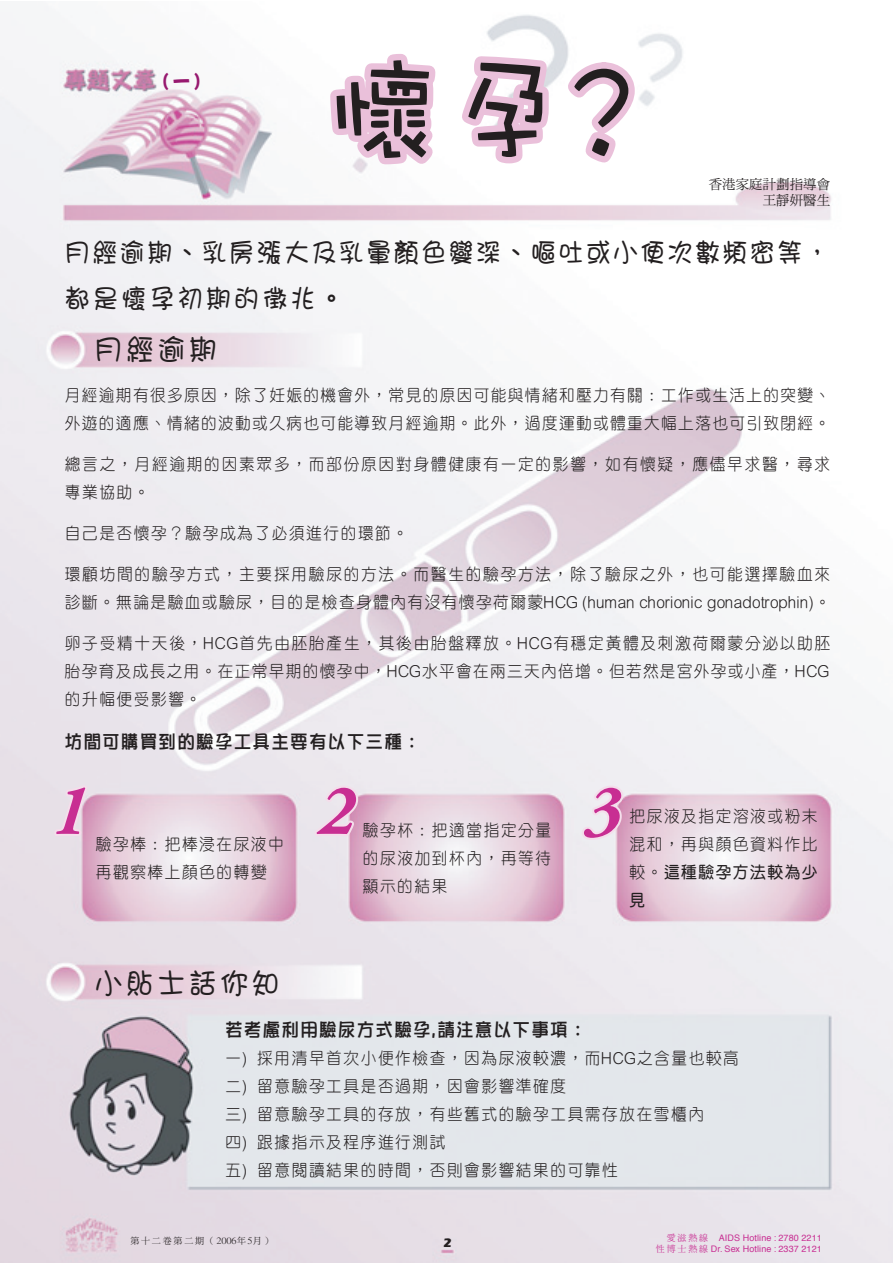
<style>
.page{position:relative;width:893px;height:1263px;background:#fff}
.page>*{position:absolute;margin:0;border:0;box-sizing:border-box;transform-origin:0 0}
.t1{font:118.95px "DF Wa Wa Md HK BF";color:#231f20;scale:.95 1}
.t2{font:italic 700 72px "Adobe Garamond";color:#c82e92;scale:.95 1}
.t3{font:30px "DF Girl SB HK BF";letter-spacing:.1em;color:#231f20;scale:.95 1}
.t4{font:27px/45.9px "DF Girl SB HK BF";letter-spacing:.07em;color:#231f20;scale:.95 1}
.t5{font:18.15px "DF Hai Bao W12 UB HK BF";color:#97196f}
.t6{font:18px "DFPOP1 Bd HK BF";letter-spacing:.1em;color:#231f20;scale:.95 1}
.t7{font:16.5px/28px "DF Yuan Lt HK BF";letter-spacing:.1em;color:#231f20;scale:.95 1}
.t8{font:16.5px/28px "DF Yuan Bd HK BF";letter-spacing:.1em;color:#231f20;scale:.95 1}
.t9{font:13.5px/16.2px "DF Ming Md HK BF";color:#231f20;text-align:right}
.t10{font:700 12.75px "Itc Eras";color:#231f20}
.t11{font:9px/11.7px "Helvetica";letter-spacing:.015em;color:#c82e92;text-align:right}
.t12{font:9px "DF Ming Md HK BF";letter-spacing:.2em;color:#231f20}
.s1{font-family:"DF Yuan Lt HK BF"}
.s2{font-family:"DF Ming Md HK BF"}
</style>
<div class="page">
<img style="left:0;top:6px;width:893px;height:1257px">
<svg style="left:323px;top:47px;width:119px;height:390px"></svg>
<svg style="left:453px;top:50px;width:191px;height:120px"></svg>
<svg style="left:52px;top:783px;width:37px;height:55px;background:#e9d5e2"></svg>
<svg style="left:313px;top:783px;width:47px;height:55px;background:#ecd9e6"></svg>
<svg style="left:580px;top:783px;width:45px;height:59px;background:#eddee8"></svg>
<p class="t5" style="left:154px;top:72px;width:56px">（一）</p>
<h1 class="t1" style="left:326px;top:50px;width:327px">懷孕?</h1>
<p class="t9" style="left:709px;top:177px;width:123px">香港家庭計劃指導會王靜妍醫生</p>
<h3 class="t4" style="left:65px;top:230px;width:807px">月經逾期、乳房漲大及乳暈顏色變深、嘔吐或小便次數頻密等，都是懷孕初期的徵兆。</h3>
<h3 class="t3" style="left:95px;top:335px;width:130px">月經逾期</h3>
<p class="t7" style="left:65px;top:382px;width:807px">月經逾期有很多原因，除了妊娠的機會外，常見的原因可能與情緒和壓力有關：工作或生活上的突變、外遊的適應、情緒的波動或久病也可能導致月經逾期。此外，過度運動或體重大幅上落也可引致閉經。</p>
<p class="t7" style="left:65px;top:451px;width:807px">總言之，月經逾期的因素眾多，而部份原因對身體健康有一定的影響，如有懷疑，應儘早求醫，尋求專業協助。</p>
<p class="t7" style="left:65px;top:520px;width:363px">自己是否懷孕？驗孕成為了必須進行的環節。</p>
<p class="t7" style="left:65px;top:560px;width:807px">環顧坊間的驗孕方式，主要採用驗尿的方法。而醫生的驗孕方法，除了驗尿之外，也可能選擇驗血來診斷。無論是驗血或驗尿，目的是檢查身體內有沒有懷孕荷爾蒙HCG (human chorionic gonadotrophin)。</p>
<p class="t7" style="left:65px;top:629px;width:807px;text-align:justify">卵子受精十天後，HCG首先由胚胎產生，其後由胎盤釋放。HCG有穩定黃體及刺激荷爾蒙分泌以助胚胎孕育及成長之用。在正常早期的懷孕中，HCG水平會在兩三天內倍增。但若然是宮外孕或小產，HCG的升幅便受影響。</p>
<p class="t6" style="left:65px;top:733px;width:376px">坊間可購買到的驗孕工具主要有以下三種：</p>
<h2 class="t2" style="left:51px;top:772px;width:39px">1</h2>
<h2 class="t2" style="left:318px;top:772px;width:39px">2</h2>
<h2 class="t2" style="left:585px;top:772px;width:39px">3</h2>
<p class="t7" style="left:363px;top:816px;width:200px;text-align:justify">驗孕杯：把適當指定分量的尿液加到杯內，再等待顯示的結果</p>
<p class="t7" style="left:96px;top:830px;width:199px">驗孕棒：把棒浸在尿液中再觀察棒上顏色的轉變</p>
<p class="t7" style="left:630px;top:802px;width:199px">把尿液及指定溶液或粉末混和，再與顏色資料作比</p>
<p class="t8" style="left:630px;top:858px;width:199px"><span class="s1">較。</span>這種驗孕方法較為少見</p>
<h3 class="t3" style="left:95px;top:968px;width:196px">小貼士話你知</h3>
<p class="t6" style="left:225px;top:1021px;width:382px">若考慮利用驗尿方式驗孕,請注意以下事項：</p>
<p class="t7" style="left:225px;top:1045px;width:542px">一) 採用清早首次小便作檢查，因為尿液較濃，而HCG之含量也較高二) 留意驗孕工具是否過期，因會影響準確度<br>三) 留意驗孕工具的存放，有些舊式的驗孕工具需存放在雪櫃內<br>四) 跟據指示及程序進行測試<br>五) 留意閱讀結果的時間，否則會影響結果的可靠性</p>
<p class="t12" style="left:130px;top:1237px;width:144px">第十二卷第二期（2006年5月）</p>
<p class="t10" style="left:443px;top:1236px;width:10px">2</p>
<p class="t11" style="left:656px;top:1232px;width:167px"><span class="s2">愛滋熱線</span> AIDS Hotline : 2780 2211<span class="s2">性博士熱線</span> Dr. Sex Hotline : 2337 2121</p>
</div>
